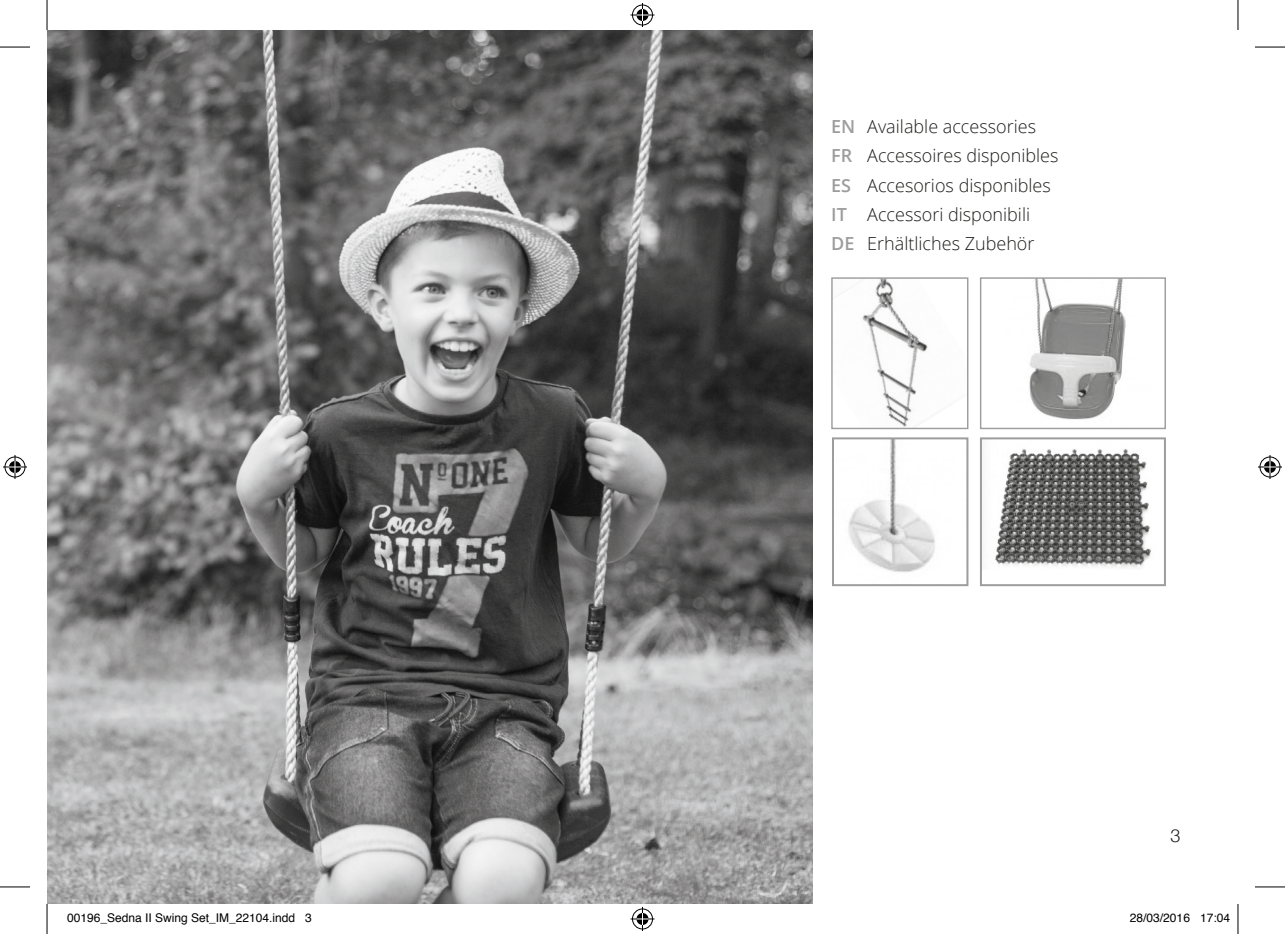
<style>
.page{position:relative;width:1285px;height:934px;background:#fff}
.page>*{position:absolute;margin:0;border:0;box-sizing:border-box;transform-origin:0 0}
.t1{font:300 18px/29.4px "Open Sans";color:#1d1d1b}
.t2{font:300 18px "Helvetica Neue";color:#1d1d1b}
.t3{font:12px "Helvetica";color:#000}
.s1{font-weight:600;color:#9d9d9d}
</style>
<div class="page">
<img style="left:47px;top:30px;width:765px;height:873px">
<img style="left:848px;top:440px;width:87px;height:133px">
<div style="left:832px;top:437px;width:136px;height:149px;border:2px solid #9d9d9d"></div>
<img style="left:1029px;top:279px;width:97px;height:141px">
<div style="left:980px;top:277px;width:186px;height:152px;border:1px solid #9d9d9d"></div>
<img style="left:995px;top:449px;width:156px;height:119px">
<div style="left:980px;top:437px;width:186px;height:149px;border:2px solid #9d9d9d"></div>
<img style="left:833px;top:279px;width:95px;height:148px">
<div style="left:831px;top:277px;width:137px;height:152px;border:1px solid #9d9d9d"></div>
<hr style="left:0;top:47px;width:30px;height:1px;background:#000">
<hr style="left:1255px;top:47px;width:30px;height:1px;background:#000">
<hr style="left:0;top:886px;width:30px;height:1px;background:#000">
<hr style="left:1255px;top:886px;width:30px;height:1px;background:#000">
<hr style="left:47px;top:0;width:1px;height:30px;background:#000">
<hr style="left:47px;top:903px;width:1px;height:30px;background:#000">
<hr style="left:1237px;top:0;width:1px;height:30px;background:#000">
<hr style="left:1237px;top:903px;width:1px;height:30px;background:#000">
<svg style="left:630px;top:3px;width:24px;height:24px"></svg>
<svg style="left:630px;top:907px;width:24px;height:23px"></svg>
<svg style="left:3px;top:455px;width:24px;height:24px"></svg>
<svg style="left:1258px;top:455px;width:24px;height:24px"></svg>
<p class="t1" style="left:831px;top:111px;width:229px"><span class="s1">EN</span> Available accessories<br><span class="s1">FR</span> Accessoires disponibles<br><span class="s1">ES</span> Accesorios disponibles<br><span class="s1">IT</span> Accessori disponibili<br><span class="s1">DE</span> Erhältliches Zubehör</p>
<p class="t2" style="left:1170px;top:820px;width:12px">3</p>
<p class="t3" style="left:67px;top:908px;width:246px">00196_Sedna II Swing Set_IM_22104.indd 3</p>
<p class="t3" style="left:1130px;top:908px;width:102px">28/03/2016 17:04</p>
</div>
